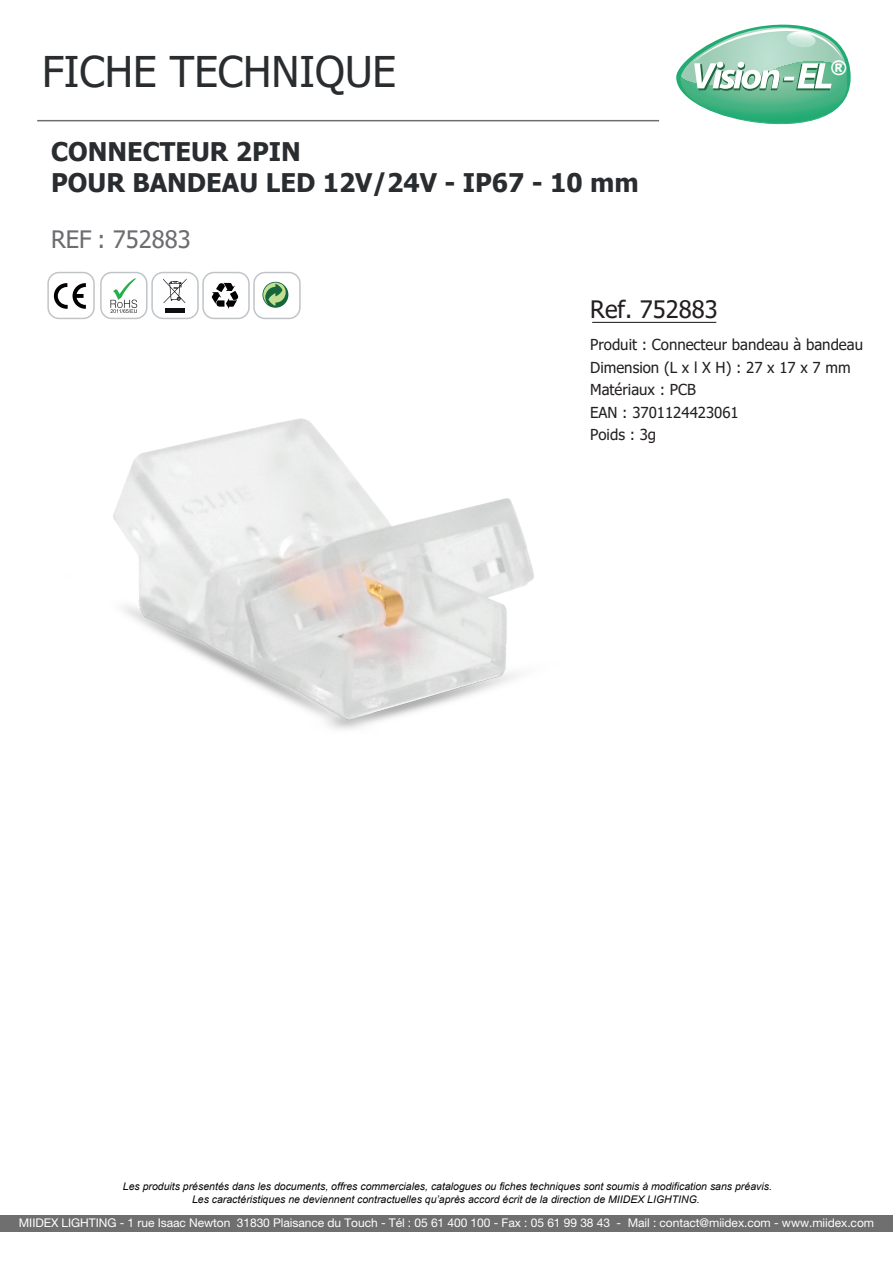
<style>
.page{position:relative;width:893px;height:1263px;background:#fff}
.page>*{position:absolute;margin:0;border:0;box-sizing:border-box;transform-origin:0 0}
.t1{font:42.3px "Tahoma";color:#292d2f}
.t2{font:700 25.65px/30.6px "Tahoma";color:#292d2f}
.t3{font:24px "Tahoma";color:#6c6d70}
.t4{font:24px "Tahoma";color:#231f20}
.t5{font:900 20.1px "Arial";color:#fff}
.t6{font:15.15px/22.5px "Tahoma";color:#231f20}
.t7{font:12px "Helvetica Neue LT Std";letter-spacing:-.005em;color:#fff}
.t8{font:italic 10.5px/12.6px "Arial";color:#050504;text-align:center}
</style>
<div class="page">
<hr style="left:37px;top:120px;width:622px;height:1px;background:#6c6d70">
<div style="left:253px;top:272px;width:48px;height:47px;border:1px solid #c1c4c7;border-radius:11px"></div>
<div style="left:100px;top:272px;width:48px;height:47px;border:1px solid #c1c4c7;border-radius:11px"></div>
<div style="left:47px;top:272px;width:48px;height:47px;border:1px solid #c1c4c7;border-radius:11px"></div>
<div style="left:151px;top:272px;width:48px;height:47px;border:1px solid #c1c4c7;border-radius:11px"></div>
<div style="left:202px;top:272px;width:48px;height:47px;border:1px solid #c1c4c7;border-radius:11px"></div>
<svg style="left:54px;top:283px;width:32px;height:26px"></svg>
<svg style="left:163px;top:279px;width:24px;height:24px"></svg>
<div style="left:165px;top:308px;width:19px;height:5px;background:#0f0c12"></div>
<svg style="left:212px;top:283px;width:26px;height:26px"></svg>
<svg style="left:262px;top:282px;width:26px;height:26px"></svg>
<hr style="left:592px;top:322px;width:124px;height:1px;background:#231f20">
<svg style="left:110px;top:278px;width:27px;height:35px"></svg>
<svg style="left:676px;top:24px;width:175px;height:101px"></svg>
<img style="left:113px;top:418px;width:421px;height:311px">
<div style="left:0;top:1215px;width:893px;height:16px;background:#706f6f"></div>
<h1 class="t1" style="left:42px;top:43px;width:356px">FICHE TECHNIQUE</h1>
<h2 class="t2" style="left:51px;top:138px;width:589px">CONNECTEUR 2PIN<br>POUR BANDEAU LED 12V/24V - IP67 - 10 mm</h2>
<h3 class="t3" style="left:51px;top:223px;width:141px">REF : 752883</h3>
<h3 class="t5" style="left:831px;top:54px;width:18px">®</h3>
<h3 class="t4" style="left:590px;top:293px;width:129px">Ref. 752883</h3>
<h3 class="t6" style="left:590px;top:334px;width:274px">Produit : Connecteur bandeau à bandeau<br>Dimension (L x l X H) : 27 x 17 x 7 mm<br>Matériaux : PCB<br>EAN : 3701124423061<br>Poids : 3g</h3>
<p class="t8" style="left:123px;top:1180px;width:650px">Les produits présentés dans les documents, offres commerciales, catalogues ou fiches techniques sont soumis à modification sans préavis.<br>Les caractéristiques ne deviennent contractuelles qu’après accord écrit de la direction de MIIDEX LIGHTING.</p>
<p class="t7" style="left:19px;top:1215px;width:857px">MIIDEX LIGHTING - 1 rue Isaac Newton 31830 Plaisance du Touch - Tél : 05 61 400 100 - Fax : 05 61 99 38 43 - Mail : contact@miidex.com - www.miidex.com</p>
</div>
